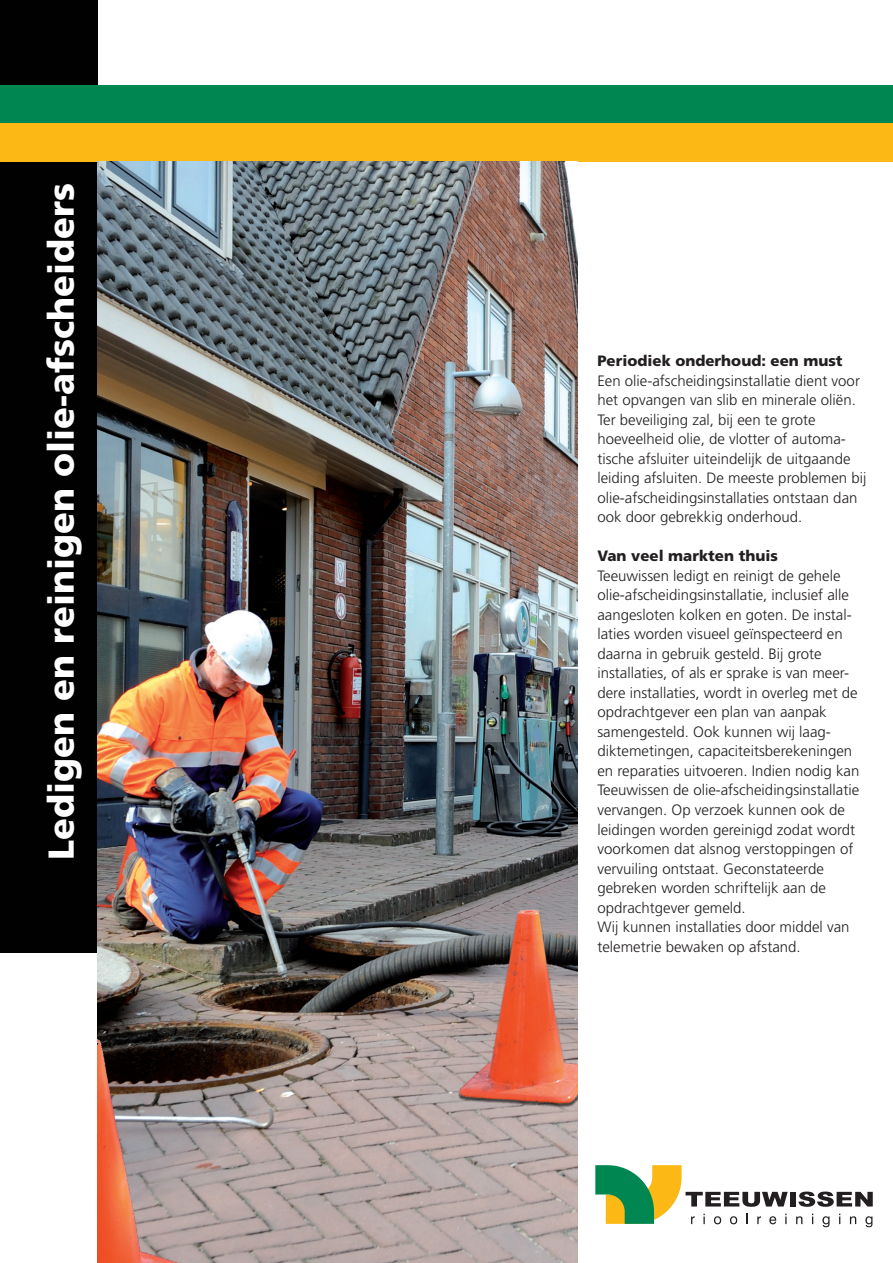
<style>
.page{position:relative;width:893px;height:1263px;background:#fff}
.page>*{position:absolute;margin:0;border:0;box-sizing:border-box;transform-origin:0 0}
.t1{font:900 36px "Frutiger";color:#fff}
.t2{font:300 15px/19.5px "Frutiger";color:#231f20}
.t3{font:900 15px "Frutiger";color:#231f20}
</style>
<div class="page">
<div style="left:0;top:0;width:98px;height:952px;background:#010101"></div>
<div style="left:790px;top:1192px;width:5px;height:14px;background:#231f20"></div>
<svg style="left:798px;top:1191px;width:75px;height:16px"></svg>
<svg style="left:595px;top:1165px;width:193px;height:59px"></svg>
<svg style="left:796px;top:1216px;width:6px;height:8px"></svg>
<svg style="left:822px;top:1216px;width:7px;height:11px"></svg>
<svg style="left:850px;top:1216px;width:6px;height:8px"></svg>
<svg style="left:865px;top:1216px;width:7px;height:11px"></svg>
<div style="left:0;top:85px;width:893px;height:38px;background:#008751"></div>
<div style="left:0;top:123px;width:893px;height:39px;background:#fcb814"></div>
<img style="left:98px;top:162px;width:479px;height:1101px">
<p class="t1" style="left:40px;top:860px;width:678px;rotate:-90deg">Ledigen en reinigen olie-afscheiders</p>
<p class="t3" style="left:597px;top:352px;width:247px">Periodiek onderhoud: een must</p>
<p class="t2" style="left:597px;top:371px;width:270px">Een olie-afscheidingsinstallatie dient voor het opvangen van slib en minerale oliën.<br>Ter beveiliging zal, bij een te grote hoeveelheid olie, de vlotter of automa&shy;tische afsluiter uiteindelijk de uitgaande leiding afsluiten. De meeste problemen bij olie-afscheidingsinstallaties ontstaan dan ook door gebrekkig onderhoud.</p>
<p class="t3" style="left:597px;top:547px;width:182px">Van veel markten thuis</p>
<p class="t2" style="left:597px;top:566px;width:264px">Teeuwissen ledigt en reinigt de gehele olie-afscheidingsinstallatie, inclusief alle aangesloten kolken en goten. De instal&shy;laties worden visueel geïnspecteerd en daarna in gebruik gesteld. Bij grote installaties, of als er sprake is van meer&shy;dere installaties, wordt in overleg met de opdrachtgever een plan van aanpak samengesteld. Ook kunnen wij laag&shy;diktemetingen, capaciteitsberekeningen en reparaties uitvoeren. Indien nodig kan Teeuwissen de olie-afscheidingsinstallatie vervangen. Op verzoek kunnen ook de leidingen worden gereinigd zodat wordt voorkomen dat alsnog verstoppingen of vervuiling ontstaat. Geconstateerde gebreken worden schriftelijk aan de opdrachtgever gemeld.</p>
<p class="t2" style="left:597px;top:917px;width:254px">Wij kunnen installaties door middel van telemetrie bewaken op afstand.</p>
</div>
